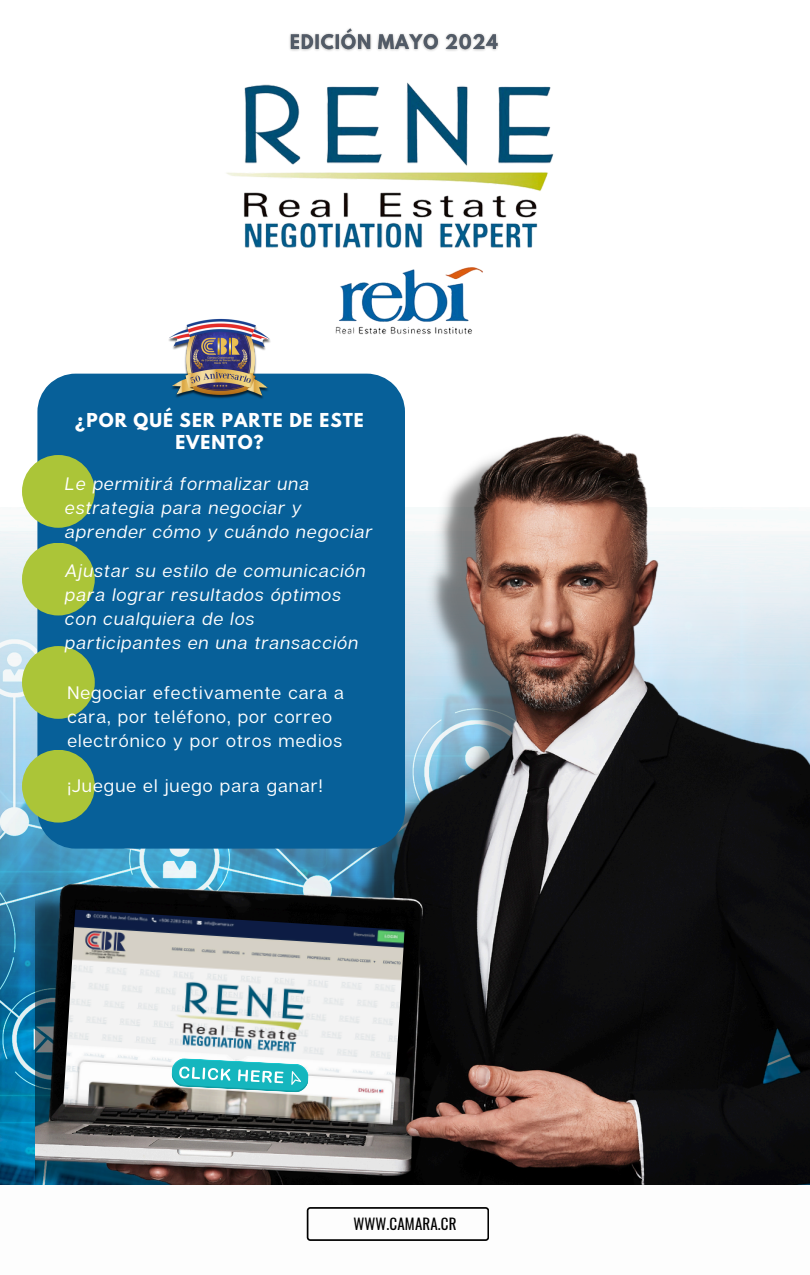
<style>
.page{position:relative;width:810px;height:1275px;background:#fff}
.page>*{position:absolute;margin:0;border:0;box-sizing:border-box;transform-origin:0 0}
.t1{font:italic 18px/24px "Articulat CF";letter-spacing:.06em;color:#fff}
.t2{font:18px/24px "Articulat CF";letter-spacing:.06em;color:#fff}
.t3{font:700 17px/22.5px "League Spartan";letter-spacing:.06em;color:#fff;text-align:center}
.t4{font:15px "Oswald";letter-spacing:.01em;color:#000}
</style>
<div class="page">
<img style="left:0;top:507px;width:36px;height:510px">
<img style="left:36px;top:433px;width:774px;height:752px">
<img style="left:63px;top:910px;width:342px;height:215px">
<img style="left:226px;top:82px;width:328px;height:186px">
<div style="left:37px;top:374px;width:368px;height:475px;background:#076099"></div>
<div style="left:22px;top:455px;width:73px;height:73px;background:#abc538;border-radius:50%"></div>
<div style="left:22px;top:543px;width:73px;height:72px;background:#abc538;border-radius:50%"></div>
<div style="left:22px;top:646px;width:73px;height:73px;background:#abc538;border-radius:50%"></div>
<div style="left:22px;top:750px;width:73px;height:73px;background:#abc538;border-radius:50%"></div>
<img style="left:335px;top:268px;width:148px;height:67px">
<img style="left:163px;top:318px;width:113px;height:97px">
<svg style="left:171px;top:1058px;width:138px;height:35px"></svg>
<svg style="left:307px;top:1207px;width:182px;height:34px"></svg>
<img style="left:289px;top:28px;width:210px;height:23px">
<p class="t3" style="left:75px;top:411px;width:290px">¿POR QUÉ SER PARTE DE ESTE<br>EVENTO?</p>
<h3 class="t1" style="left:65px;top:471px;width:309px">Le permitirá formalizar una estrategia para negociar y aprender cómo y cuándo negociar</h3>
<h3 class="t1" style="left:65px;top:559px;width:302px">Ajustar su estilo de comunicación para lograr resultados óptimos con cualquiera de los participantes en una transacción</h3>
<h3 class="t2" style="left:67px;top:680px;width:278px">Negociar efectivamente cara a cara, por teléfono, por correo electrónico y por otros medios</h3>
<p class="t2" style="left:67px;top:773px;width:257px">¡Juegue el juego para ganar!</p>
<p class="t4" style="left:353px;top:1212px;width:105px">WWW.CAMARA.CR</p>
</div>
